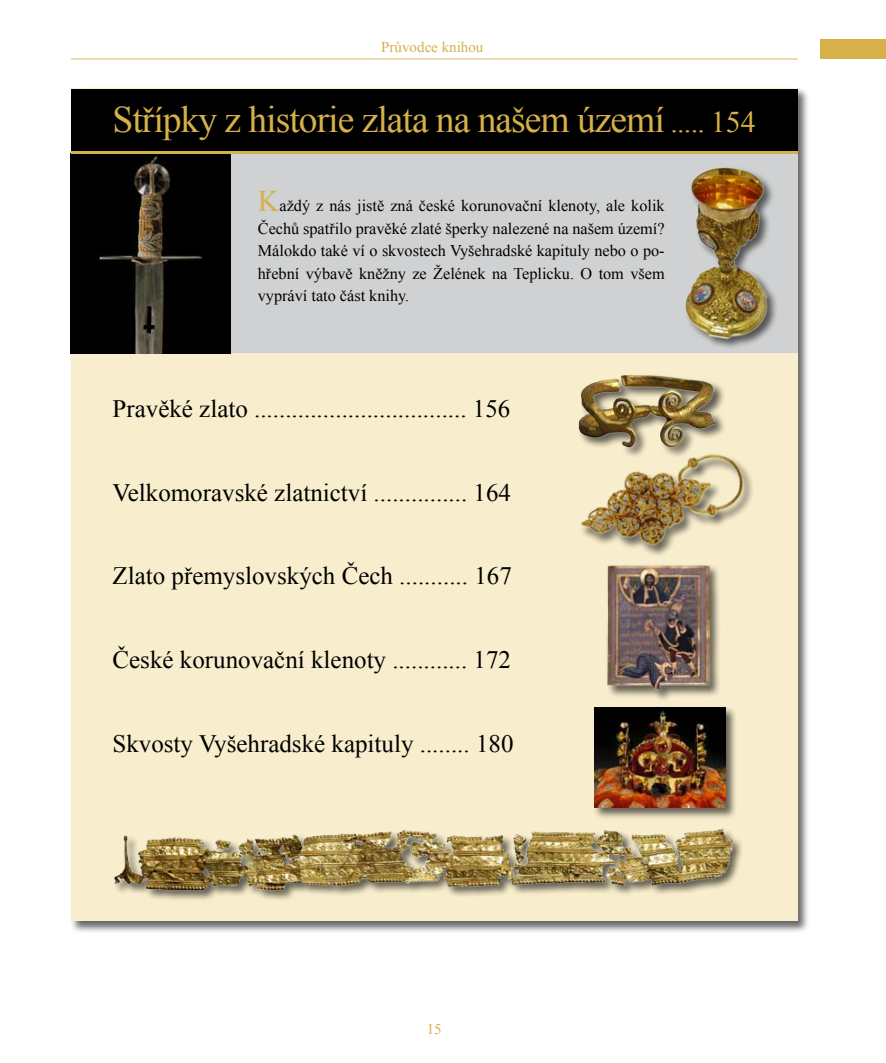
<style>
.page{position:relative;width:886px;height:1063px;background:#fff}
.page>*{position:absolute;margin:0;border:0;box-sizing:border-box;transform-origin:0 0}
.t1{font:37.5px "Times New Roman";letter-spacing:-.025em;color:#d6b048}
.t2{font:25px "Times New Roman";color:#000}
.t3{font:16.25px/22.5px "Times New Roman";color:#000;text-align:justify}
.t4{font:15px "Times New Roman";color:#d6b048}
.s1{font-size:30px}
.s2{font-size:30px;color:#d6b048}
</style>
<div class="page">
<hr style="left:71px;top:59px;width:727px;height:1px;background:#d6b048">
<div style="left:820px;top:39px;width:66px;height:20px;background:#d6b048"></div>
<div style="left:69px;top:87px;width:741px;height:846px;background:#000;opacity:.6"></div>
<div style="left:71px;top:89px;width:726px;height:832px;background:#f8edcc"></div>
<div style="left:578px;top:374px;width:148px;height:85px;background:#000;opacity:.6"></div>
<img style="left:578px;top:375px;width:137px;height:66px">
<img style="left:578px;top:441px;width:175px;height:114px">
<div style="left:606px;top:564px;width:116px;height:138px;background:#000;opacity:.6"></div>
<img style="left:606px;top:564px;width:104px;height:129px">
<div style="left:593px;top:706px;width:144px;height:114px;background:#000;opacity:.6"></div>
<img style="left:594px;top:707px;width:131px;height:101px">
<div style="left:113px;top:829px;width:631px;height:73px;background:#000;opacity:.6"></div>
<img style="left:113px;top:828px;width:622px;height:63px">
<div style="left:71px;top:89px;width:726px;height:264px;background:#d0d1d2"></div>
<img style="left:71px;top:154px;width:159px;height:199px">
<div style="left:71px;top:89px;width:726px;height:63px;background:#000"></div>
<div style="left:684px;top:166px;width:94px;height:184px;background:#000;opacity:.6"></div>
<img style="left:684px;top:166px;width:86px;height:173px">
<hr style="left:71px;top:152px;width:726px;height:2px;background:#d6b048">
<p class="t4" style="left:381px;top:37px;width:104px">Průvodce knihou</p>
<h1 class="t1" style="left:113px;top:94px;width:645px">Střípky z historie zlata na našem území <span class="s1">..... 154</span></h1>
<p class="t3" style="left:258px;top:194px;width:408px"><span class="s2">K</span>aždý z nás jistě zná české korunovační klenoty, ale kolik Čechů spatřilo pravěké zlaté šperky nalezené na našem území?<br>Málokdo také ví o skvostech Vyšehradské kapituly nebo o po&shy;hřební výbavě kněžny ze Želének na Teplicku. O tom všem vypráví tato část knihy.</p>
<h2 class="t2" style="left:112px;top:392px;width:399px">Pravěké zlato .................................. 156</h2>
<h2 class="t2" style="left:112px;top:475px;width:400px">Velkomoravské zlatnictví ............... 164</h2>
<h2 class="t2" style="left:112px;top:559px;width:401px">Zlato přemyslovských Čech ........... 167</h2>
<h2 class="t2" style="left:112px;top:643px;width:400px">České korunovační klenoty ............ 172</h2>
<h2 class="t2" style="left:112px;top:727px;width:402px">Skvosty Vyšehradské kapituly ........ 180</h2>
<p class="t4" style="left:427px;top:1018px;width:16px">15</p>
</div>
